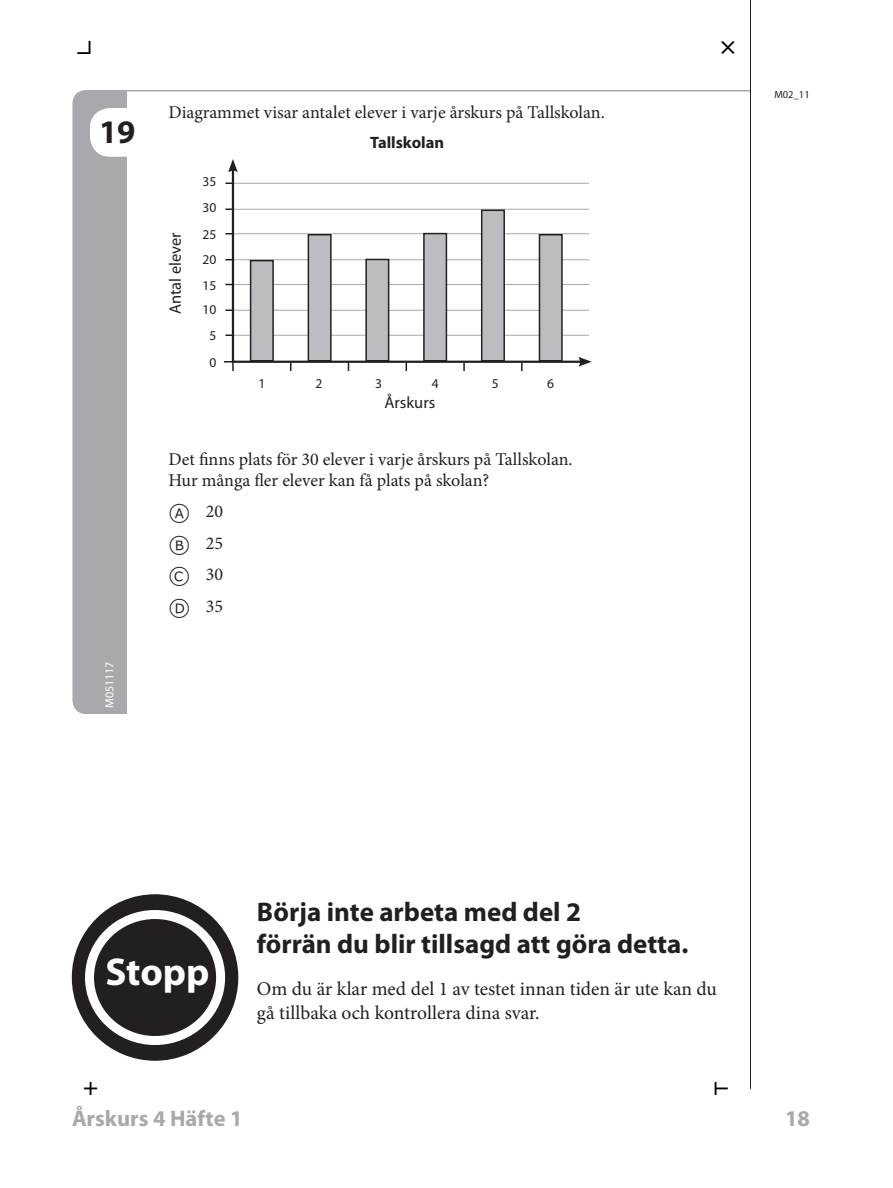
<style>
.page{position:relative;width:893px;height:1188px;background:#fff}
.page>*{position:absolute;margin:0;border:0;box-sizing:border-box;transform-origin:0 0}
.t1{font:700 39px "Myriad Pro";color:#fff}
.ItemNumber{font:700 33px "Myriad Pro";color:#231f20}
.t2{font:700 27px/31.5px "Myriad Pro";color:#231f20}
.t3{font:700 22.5px "Myriad Pro";color:#a8a9ad}
.t4{font:19.5px/24px "Minion Pro";color:#231f20}
.t5{font:18px/31.5px "Minion Pro";letter-spacing:-.005em;color:#231f20}
.t6{font:18px "DPCLAYOUT";color:#000}
.t7{font:16.5px "Myriad Pro";color:#231f20}
.t8{font:700 16.5px "Myriad Pro";color:#231f20}
.t9{font:13.5px "Myriad Pro";color:#231f20}
.t10{font:12px "Myriad Pro";color:#fff}
.t11{font:10.5px "Myriad Pro";color:#231f20}
.s1{font-family:"TIMSS options";font-size:24px}
</style>
<div class="page">
<div style="left:72px;top:90px;width:54px;height:624px;background:#a8a9ad"></div>
<hr style="left:90px;top:90px;width:660px;height:2px;background:#a8a9ad">
<hr style="left:233px;top:335px;width:356px;height:1px;background:#a8a9ad">
<hr style="left:233px;top:183px;width:356px;height:1px;background:#a8a9ad">
<hr style="left:233px;top:209px;width:356px;height:1px;background:#a8a9ad">
<hr style="left:233px;top:233px;width:356px;height:1px;background:#a8a9ad">
<hr style="left:233px;top:259px;width:356px;height:1px;background:#a8a9ad">
<hr style="left:233px;top:284px;width:356px;height:1px;background:#a8a9ad">
<hr style="left:233px;top:310px;width:356px;height:1px;background:#a8a9ad">
<svg style="left:231px;top:172px;width:354px;height:192px"></svg>
<svg style="left:228px;top:159px;width:10px;height:13px"></svg>
<svg style="left:578px;top:357px;width:14px;height:10px"></svg>
<svg style="left:225px;top:334px;width:7px;height:2px"></svg>
<svg style="left:225px;top:208px;width:7px;height:2px"></svg>
<svg style="left:225px;top:259px;width:7px;height:2px"></svg>
<svg style="left:225px;top:309px;width:7px;height:2px"></svg>
<div style="left:539px;top:235px;width:23px;height:126px;background:#bcbdc0"></div>
<div style="left:539px;top:234px;width:24px;height:128px;border:2px solid #231f20"></div>
<div style="left:482px;top:210px;width:22px;height:151px;background:#bcbdc0"></div>
<div style="left:481px;top:210px;width:24px;height:152px;border:2px solid #231f20"></div>
<div style="left:424px;top:234px;width:22px;height:127px;background:#bcbdc0"></div>
<div style="left:423px;top:233px;width:24px;height:129px;border:2px solid #231f20"></div>
<svg style="left:224px;top:361px;width:10px;height:10px"></svg>
<svg style="left:463px;top:362px;width:2px;height:9px"></svg>
<svg style="left:521px;top:362px;width:2px;height:9px"></svg>
<div style="left:251px;top:261px;width:22px;height:100px;background:#bcbdc0"></div>
<div style="left:250px;top:260px;width:24px;height:102px;border:2px solid #231f20"></div>
<div style="left:366px;top:259px;width:23px;height:102px;background:#bcbdc0"></div>
<div style="left:365px;top:259px;width:24px;height:103px;border:2px solid #231f20"></div>
<div style="left:308px;top:235px;width:23px;height:126px;background:#bcbdc0"></div>
<div style="left:308px;top:234px;width:24px;height:128px;border:2px solid #231f20"></div>
<hr style="left:750px;top:0;width:1px;height:1089px;background:#231f20">
<div style="left:73px;top:895px;width:165px;height:165px;background:#231f20;border-radius:50%"></div>
<div style="left:85px;top:910px;width:140px;height:135px;border:9px solid #fff;border-radius:50%"></div>
<div style="left:90px;top:108px;width:63px;height:49px;background:#fff;border-radius:20px"></div>
<p class="t6" style="left:77px;top:41px;width:15px">k</p>
<p class="ItemNumber" style="left:99px;top:110px;width:38px">19</p>
<p class="t10" style="left:102px;top:708px;width:48px;rotate:-90deg">M051117</p>
<p class="t5" style="left:168px;top:97px;width:438px">Diagrammet visar antalet elever i varje årskurs på Tallskolan.</p>
<p class="t7" style="left:165px;top:314px;width:83px;rotate:-90deg">Antal elever</p>
<p class="t9" style="left:202px;top:173px;width:15px">35</p>
<p class="t9" style="left:202px;top:199px;width:15px">30</p>
<p class="t9" style="left:202px;top:226px;width:15px">25</p>
<p class="t9" style="left:202px;top:251px;width:15px">20</p>
<p class="t9" style="left:202px;top:277px;width:15px">15</p>
<p class="t9" style="left:202px;top:301px;width:15px">10</p>
<p class="t9" style="left:209px;top:327px;width:8px">5</p>
<p class="t9" style="left:209px;top:354px;width:8px">0</p>
<p class="t8" style="left:370px;top:132px;width:76px">Tallskolan</p>
<p class="t9" style="left:258px;top:375px;width:8px">1</p>
<p class="t9" style="left:316px;top:375px;width:8px">2</p>
<p class="t9" style="left:375px;top:375px;width:8px">3</p>
<p class="t9" style="left:432px;top:375px;width:8px">4</p>
<p class="t9" style="left:492px;top:375px;width:8px">5</p>
<p class="t9" style="left:547px;top:375px;width:8px">6</p>
<p class="t7" style="left:384px;top:393px;width:52px">Årskurs</p>
<p class="t5" style="left:168px;top:448px;width:406px;line-height:21px">Det nns plats för 30 elever i varje årskurs på Tallskolan.<br>Hur många er elever kan få plats på skolan?</p>
<p class="t5" style="left:170px;top:496px;width:55px;text-align:justify"><span class="s1">a</span> 20 <span class="s1">b</span> 25 <span class="s1">c</span> 30 <span class="s1">d</span> 35</p>
<p class="t6" style="left:722px;top:41px;width:15px">m</p>
<p class="t11" style="left:774px;top:88px;width:37px">M02_11</p>
<h1 class="t1" style="left:105px;top:946px;width:106px">Stopp</h1>
<p class="t6" style="left:84px;top:1082px;width:15px">l</p>
<h3 class="t2" style="left:257px;top:896px;width:433px">Börja inte arbeta med del 2<br>förrän du blir tillsagd att göra detta.</h3>
<p class="t4" style="left:257px;top:977px;width:461px">Om du är klar med del 1 av testet innan tiden är ute kan du gå tillbaka och kontrollera dina svar.</p>
<p class="t6" style="left:715px;top:1082px;width:15px">n</p>
<p class="t3" style="left:72px;top:1103px;width:172px">Årskurs 4 Häfte 1</p>
<p class="t3" style="left:72px;top:1103px;width:85px">G4_M02</p>
<p class="t3" style="left:785px;top:1103px;width:26px">18</p>
</div>
